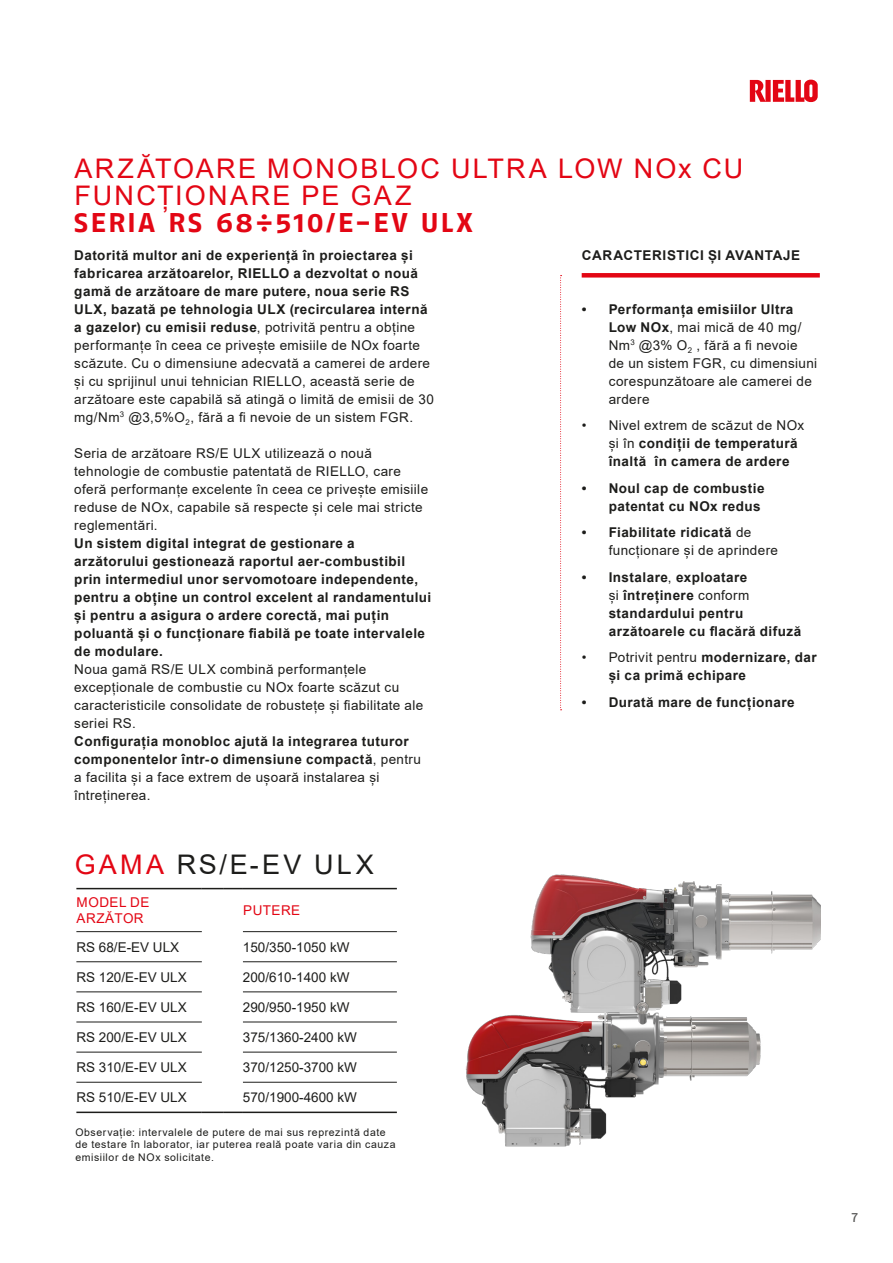
<style>
.page{position:relative;width:893px;height:1263px;background:#fff}
.page>*{position:absolute;margin:0;border:0;box-sizing:border-box;transform-origin:0 0}
.t1{font:27px/27px "Arial";letter-spacing:.085em;color:#e30614}
.t2{font:700 27px "Fago Ex Lf";letter-spacing:.075em;color:#e30614}
.t3{font:27px "Arial";letter-spacing:.125em;color:#1d1d1b}
.t4{font:13.5px/18px "Arial";letter-spacing:.025em;color:#1d1d1b}
.t5{font:700 13.5px/18px "Arial";letter-spacing:.035em;color:#1d1d1b}
.t6{font:13.5px "Arial";color:#1d1d1b}
.t7{font:13.5px/16.2px "Arial";letter-spacing:.035em;color:#e30614}
.t8{font:13.5px "Fago Ex Lf";color:#575756}
.t9{font:10.5px/12.6px "Arial";letter-spacing:.055em;color:#1d1d1b}
.s1{font-weight:700}
.s2{font-weight:400}
.s3{color:#e30614}
</style>
<div class="page">
<svg style="left:750px;top:80px;width:68px;height:22px"></svg>
<svg style="left:560px;top:275px;width:2px;height:435px"></svg>
<div style="left:582px;top:273px;width:238px;height:5px;background:#e30614"></div>
<hr style="left:76px;top:1111px;width:126px;height:2px;background:#1d1d1b">
<hr style="left:223px;top:1111px;width:20px;height:2px;background:#1d1d1b">
<hr style="left:243px;top:1111px;width:154px;height:2px;background:#1d1d1b">
<hr style="left:243px;top:1082px;width:154px;height:1px;background:#1d1d1b">
<hr style="left:76px;top:1082px;width:126px;height:1px;background:#1d1d1b">
<hr style="left:76px;top:888px;width:126px;height:1px;background:#1d1d1b">
<svg style="left:202px;top:888px;width:41px;height:1px"></svg>
<hr style="left:243px;top:888px;width:154px;height:1px;background:#1d1d1b">
<hr style="left:76px;top:931px;width:126px;height:1px;background:#1d1d1b">
<hr style="left:76px;top:961px;width:126px;height:1px;background:#1d1d1b">
<hr style="left:76px;top:992px;width:126px;height:1px;background:#1d1d1b">
<hr style="left:76px;top:1022px;width:126px;height:1px;background:#1d1d1b">
<hr style="left:76px;top:1052px;width:126px;height:1px;background:#1d1d1b">
<hr style="left:243px;top:931px;width:154px;height:1px;background:#1d1d1b">
<hr style="left:243px;top:961px;width:154px;height:1px;background:#1d1d1b">
<hr style="left:243px;top:992px;width:154px;height:1px;background:#1d1d1b">
<hr style="left:243px;top:1022px;width:154px;height:1px;background:#1d1d1b">
<hr style="left:243px;top:1052px;width:154px;height:1px;background:#1d1d1b">
<hr style="left:202px;top:1111px;width:21px;height:2px;background:#1d1d1b">
<img style="left:530px;top:874px;width:290px;height:93px">
<img style="left:465px;top:967px;width:296px;height:180px">
<p class="t1" style="left:74px;top:155px;width:670px">ARZĂTOARE MONOBLOC ULTRA LOW NOx CU<br>FUNCȚIONARE PE GAZ</p>
<p class="t2" style="left:74px;top:207px;width:400px">SERIA RS 68÷510/E-EV ULX</p>
<p class="t4" style="left:74px;top:246px;width:361px"><span class="s1">Datorită multor ani de experiență în proiectarea și fabricarea arzătoarelor, RIELLO a dezvoltat o nouă gamă de arzătoare de mare putere, noua serie RS ULX, bazată pe tehnologia ULX (recircularea internă a gazelor) cu emisii reduse</span>, potrivită pentru a obține performanțe în ceea ce privește emisiile de NOx foarte scăzute. Cu o dimensiune adecvată a camerei de ardere și cu sprijinul unui tehnician RIELLO, această serie de arzătoare este capabilă să atingă o limită de emisii de 30 mg/Nm<sup>3</sup> @3,5%O<sub>2</sub>, fără a fi nevoie de un sistem FGR.</p>
<p class="t4" style="left:74px;top:444px;width:355px">Seria de arzătoare RS/E ULX utilizează o nouă tehnologie de combustie patentată de RIELLO, care oferă performanțe excelente în ceea ce privește emisiile reduse de NOx, capabile să respecte și cele mai stricte reglementări.</p>
<p class="t5" style="left:74px;top:534px;width:359px">Un sistem digital integrat de gestionare a arzătorului gestionează raportul aer-combustibil prin intermediul unor servomotoare independente, pentru a obține un control excelent al randamentului și pentru a asigura o ardere corectă, mai puțin poluantă și o funcționare fiabilă pe toate intervalele de modulare.</p>
<p class="t4" style="left:74px;top:660px;width:351px">Noua gamă RS/E ULX combină performanțele excepționale de combustie cu NOx foarte scăzut cu caracteristicile consolidate de robustețe și fiabilitate ale seriei RS.</p>
<p class="t5" style="left:74px;top:732px;width:348px">Configurația monobloc ajută la integrarea tuturor componentelor într-o dimensiune compactă<span class="s2">, pentru a facilita și a face extrem de ușoară instalarea și întreținerea.</span></p>
<p class="t3" style="left:75px;top:846px;width:301px"><span class="s3">GAMA</span> RS/E-EV ULX</p>
<p class="t7" style="left:77px;top:894px;width:74px">MODEL DE<br>ARZĂTOR</p>
<p class="t7" style="left:243px;top:902px;width:59px">PUTERE</p>
<p class="t4" style="left:76px;top:938px;width:104px">RS 68/E-EV ULX</p>
<p class="t6" style="left:243px;top:937px;width:108px">150/350-1050 kW</p>
<p class="t6" style="left:76px;top:968px;width:112px">RS 120/E-EV ULX</p>
<p class="t6" style="left:243px;top:968px;width:108px">200/610-1400 kW</p>
<p class="t6" style="left:76px;top:998px;width:112px">RS 160/E-EV ULX</p>
<p class="t6" style="left:243px;top:998px;width:108px">290/950-1950 kW</p>
<p class="t6" style="left:76px;top:1028px;width:112px">RS 200/E-EV ULX</p>
<p class="t6" style="left:243px;top:1028px;width:116px">375/1360-2400 kW</p>
<p class="t6" style="left:76px;top:1058px;width:112px">RS 310/E-EV ULX</p>
<p class="t6" style="left:243px;top:1058px;width:116px">370/1250-3700 kW</p>
<p class="t6" style="left:76px;top:1088px;width:112px">RS 510/E-EV ULX</p>
<p class="t6" style="left:243px;top:1088px;width:116px">570/1900-4600 kW</p>
<p class="t9" style="left:75px;top:1126px;width:322px">Observație: intervalele de putere de mai sus reprezintă date de testare în laborator, iar puterea reală poate varia din cauza emisiilor de NOx solicitate.</p>
<p class="t5" style="left:582px;top:246px;width:220px">CARACTERISTICI ȘI AVANTAJE</p>
<p class="t4" style="left:609px;top:300px;width:210px;text-indent:-27px"><span class="s1">• Performanța emisiilor Ultra<br>Low NOx</span>, mai mică de 40 mg/<br>Nm<sup>3</sup> @3% O<sub>2</sub> , fără a fi nevoie<br>de un sistem FGR, cu dimensiuni corespunzătoare ale camerei de ardere</p>
<p class="t5" style="left:609px;top:417px;width:197px;text-indent:-27px"><span class="s2">• Nivel extrem de scăzut de NOx și în</span> condiții de temperatură înaltă în camera de ardere</p>
<p class="t5" style="left:582px;top:479px;width:184px;text-align:right">• Noul cap de combustie patentat cu NOx redus</p>
<p class="t4" style="left:609px;top:523px;width:171px;text-indent:-27px"><span class="s1">• Fiabilitate ridicată</span> de funcționare și de aprindere</p>
<p class="t5" style="left:609px;top:568px;width:194px;text-indent:-27px">• Instalare<span class="s2">,</span> exploatare<br><span class="s2">și</span> întreținere <span class="s2">conform </span>standardului pentru arzătoarele cu flacără difuză</p>
<p class="t5" style="left:609px;top:649px;width:210px;text-indent:-27px"><span class="s2">• Potrivit pentru</span> modernizare, dar și ca primă echipare</p>
<p class="t5" style="left:582px;top:693px;width:215px">• Durată mare de funcționare</p>
<p class="t8" style="left:852px;top:1209px;width:8px">7</p>
</div>
